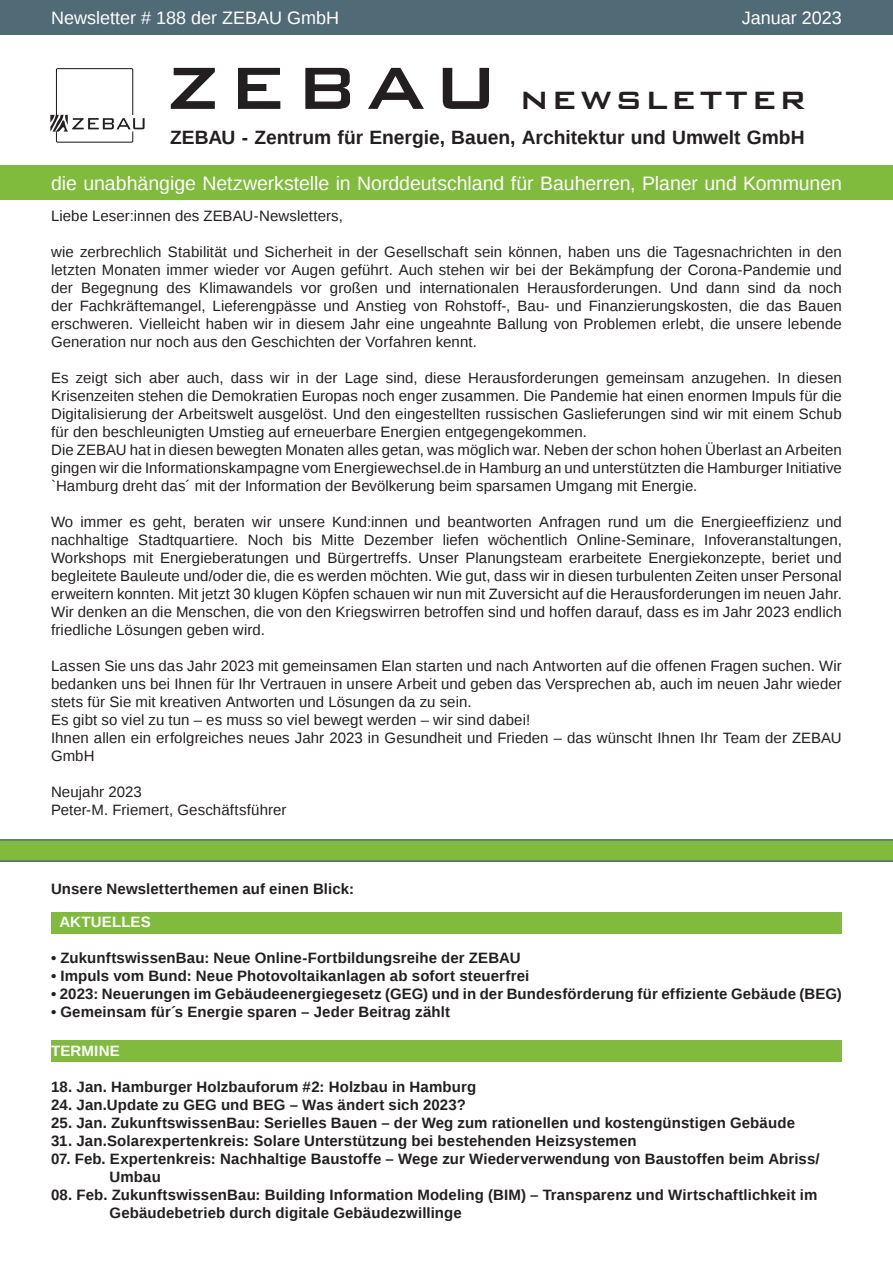
<style>
.page{position:relative;width:893px;height:1263px;background:#fff}
.page>*{position:absolute;margin:0;border:0;box-sizing:border-box;transform-origin:0 0}
.t1{font:500 40.95px "Bank Gothic BT";letter-spacing:.075em;color:#231f20}
.t2{font:19.5px "Liberation Sans";letter-spacing:-.005em;color:#fff}
.t3{font:700 19.2px "Liberation Sans";color:#231f20}
.t4{font:18px "Liberation Sans";color:#fff}
.t5{font:15px/18px "Liberation Sans";letter-spacing:.005em;color:#231f20;text-align:justify}
.Themenübersicht{font:700 15px/18px "Liberation Sans";letter-spacing:.005em;color:#231f20}
.Themenübersicht-2{font:700 15px "Liberation Sans";letter-spacing:.015em;color:#fff}
.s1{font-size:79.5px}
</style>
<div class="page">
<div style="left:51px;top:912px;width:791px;height:21px;background:#80bb3d"></div>
<div style="left:51px;top:1041px;width:791px;height:21px;background:#80bb3d"></div>
<div style="left:0;top:0;width:893px;height:34px;background:#506a76"></div>
<div style="left:0;top:166px;width:893px;height:34px;background:#80bb3d"></div>
<svg style="left:50px;top:68px;width:95px;height:75px"></svg>
<div style="left:0;top:840px;width:893px;height:21px;background:#80bb3d"></div>
<hr style="left:0;top:860px;width:893px;height:2px;background:#506a76">
<hr style="left:0;top:839px;width:893px;height:2px;background:#506a76">
<p class="t4" style="left:51px;top:7px;width:290px">Newsletter # 188 der ZEBAU GmbH</p>
<p class="t4" style="left:742px;top:7px;width:102px">Januar 2023</p>
<h1 class="t1" style="left:166px;top:76px;width:642px"><span class="s1">ZEBAU</span> newsletter</h1>
<p class="t3" style="left:170px;top:124px;width:636px">ZEBAU - Zentrum für Energie, Bauen, Architektur und Umwelt GmbH</p>
<h2 class="t2" style="left:51px;top:172px;width:792px">die unabhängige Netzwerkstelle in Norddeutschland für Bauherren, Planer und Kommunen</h2>
<p class="t5" style="left:51px;top:207px;width:293px">Liebe Leser:innen des ZEBAU-Newsletters,</p>
<p class="t5" style="left:51px;top:243px;width:792px">wie zerbrechlich Stabilität und Sicherheit in der Gesellschaft sein können, haben uns die Tagesnachrichten in den letzten Monaten immer wieder vor Augen geführt. Auch stehen wir bei der Bekämpfung der Corona-Pandemie und der Begegnung des Klimawandels vor großen und internationalen Herausforderungen. Und dann sind da noch der Fachkräftemangel, Lieferengpässe und Anstieg von Rohstoff-, Bau- und Finanzierungskosten, die das Bauen erschweren. Vielleicht haben wir in diesem Jahr eine ungeahnte Ballung von Problemen erlebt, die unsere lebende Generation nur noch aus den Geschichten der Vorfahren kennt.</p>
<p class="t5" style="left:51px;top:369px;width:792px">Es zeigt sich aber auch, dass wir in der Lage sind, diese Herausforderungen gemeinsam anzugehen. In diesen Krisenzeiten stehen die Demokratien Europas noch enger zusammen. Die Pandemie hat einen enormen Impuls für die Digitalisierung der Arbeitswelt ausgelöst. Und den eingestellten russischen Gaslieferungen sind wir mit einem Schub für den beschleunigten Umstieg auf erneuerbare Energien entgegengekommen.</p>
<p class="t5" style="left:51px;top:441px;width:792px">Die ZEBAU hat in diesen bewegten Monaten alles getan, was möglich war. Neben der schon hohen Überlast an Arbeiten gingen wir die Informationskampagne vom Energiewechsel.de in Hamburg an und unterstützten die Hamburger Initiative `Hamburg dreht das´ mit der Information der Bevölkerung beim sparsamen Umgang mit Energie.</p>
<p class="t5" style="left:51px;top:513px;width:792px">Wo immer es geht, beraten wir unsere Kund:innen und beantworten Anfragen rund um die Energieeffizienz und nachhaltige Stadtquartiere. Noch bis Mitte Dezember liefen wöchentlich Online-Seminare, Infoveranstaltungen, Workshops mit Energieberatungen und Bürgertreffs. Unser Planungsteam erarbeitete Energiekonzepte, beriet und begleitete Bauleute und/oder die, die es werden möchten. Wie gut, dass wir in diesen turbulenten Zeiten unser Personal erweitern konnten. Mit jetzt 30 klugen Köpfen schauen wir nun mit Zuversicht auf die Herausforderungen im neuen Jahr.<br>Wir denken an die Menschen, die von den Kriegswirren betroffen sind und hoffen darauf, dass es im Jahr 2023 endlich friedliche Lösungen geben wird.</p>
<p class="t5" style="left:51px;top:657px;width:792px">Lassen Sie uns das Jahr 2023 mit gemeinsamen Elan starten und nach Antworten auf die offenen Fragen suchen. Wir bedanken uns bei Ihnen für Ihr Vertrauen in unsere Arbeit und geben das Versprechen ab, auch im neuen Jahr wieder stets für Sie mit kreativen Antworten und Lösungen da zu sein.</p>
<p class="t5" style="left:51px;top:711px;width:481px">Es gibt so viel zu tun – es muss so viel bewegt werden – wir sind dabei!</p>
<p class="t5" style="left:51px;top:729px;width:792px">Ihnen allen ein erfolgreiches neues Jahr 2023 in Gesundheit und Frieden – das wünscht Ihnen Ihr Team der ZEBAU<br>GmbH</p>
<p class="t5" style="left:51px;top:783px;width:92px">Neujahr 2023</p>
<p class="t5" style="left:51px;top:801px;width:237px">Peter-M. Friemert, Geschäftsführer</p>
<p class="Themenübersicht" style="left:51px;top:880px;width:305px">Unsere Newsletterthemen auf einen Blick:</p>
<p class="Themenübersicht-2" style="left:59px;top:912px;width:93px">AKTUELLES</p>
<p class="Themenübersicht" style="left:51px;top:949px;width:471px">• ZukunftswissenBau: Neue Online-Fortbildungsreihe der ZEBAU</p>
<p class="Themenübersicht" style="left:51px;top:967px;width:480px">• Impuls vom Bund: Neue Photovoltaikanlagen ab sofort steuerfrei</p>
<p class="Themenübersicht" style="left:51px;top:985px;width:792px">• 2023: Neuerungen im Gebäudeenergiegesetz (GEG) und in der Bundesförderung für effiziente Gebäude (BEG)</p>
<p class="Themenübersicht" style="left:51px;top:1003px;width:401px">• Gemeinsam für´s Energie sparen – Jeder Beitrag zählt</p>
<p class="Themenübersicht-2" style="left:51px;top:1041px;width:70px">TERMINE</p>
<p class="Themenübersicht" style="left:51px;top:1078px;width:427px">18. Jan. Hamburger Holzbauforum #2: Holzbau in Hamburg</p>
<p class="Themenübersicht" style="left:51px;top:1096px;width:416px">24. Jan.Update zu GEG und BEG – Was ändert sich 2023?</p>
<p class="Themenübersicht" style="left:51px;top:1114px;width:745px">25. Jan. ZukunftswissenBau: Serielles Bauen – der Weg zum rationellen und kostengünstigen Gebäude</p>
<p class="Themenübersicht" style="left:51px;top:1132px;width:587px">31. Jan.Solarexpertenkreis: Solare Unterstützung bei bestehenden Heizsystemen</p>
<p class="Themenübersicht" style="left:110px;top:1150px;width:712px;text-indent:-59px">07. Feb. Expertenkreis: Nachhaltige Baustoffe – Wege zur Wiederverwendung von Baustoffen beim Abriss/<br>Umbau</p>
<p class="Themenübersicht" style="left:110px;top:1186px;width:709px;text-indent:-59px">08. Feb. ZukunftswissenBau: Building Information Modeling (BIM) – Transparenz und Wirtschaftlichkeit im<br>Gebäudebetrieb durch digitale Gebäudezwillinge</p>
</div>
